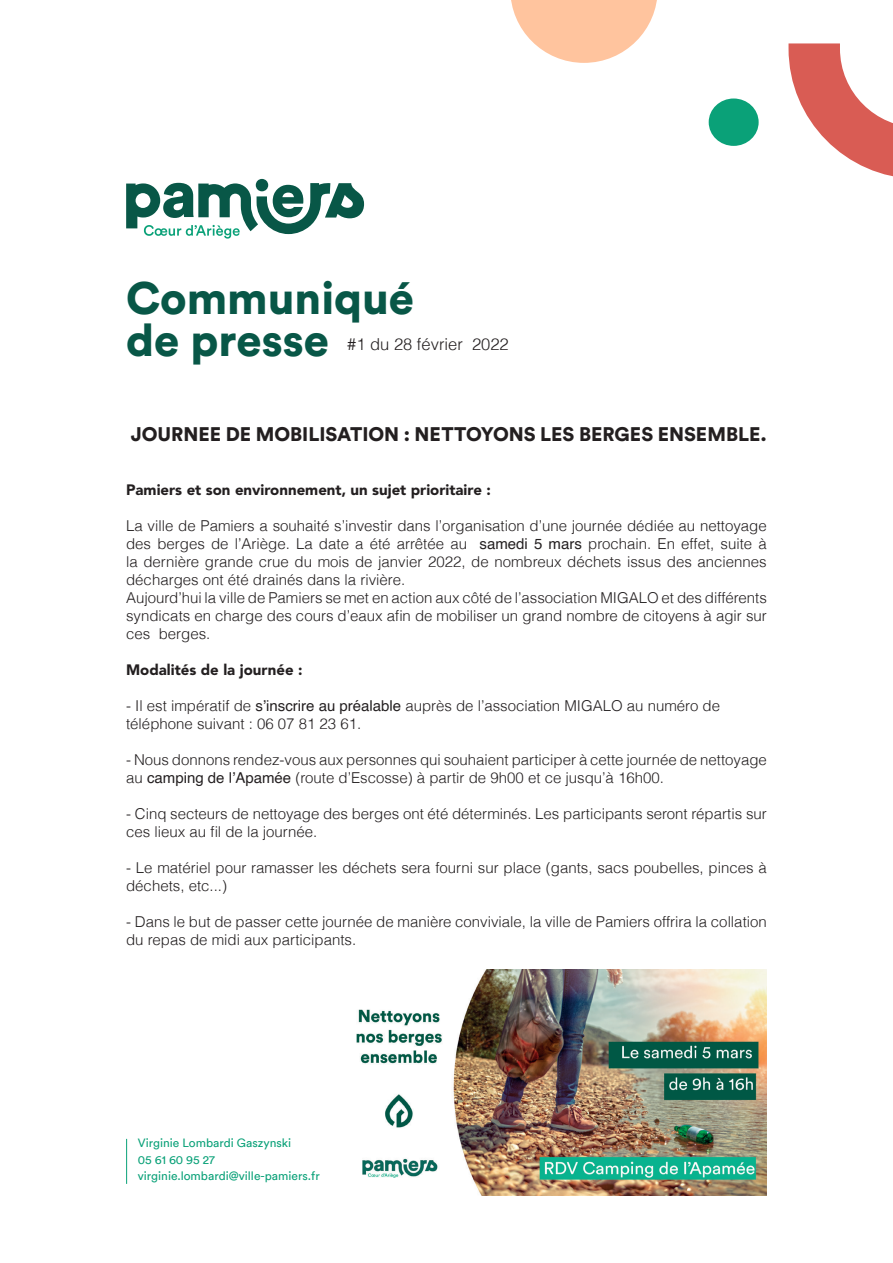
<style>
.page{position:relative;width:893px;height:1263px;background:#fff}
.page>*{position:absolute;margin:0;border:0;box-sizing:border-box;transform-origin:0 0}
.t1{font:900 45px "Circular Std";color:#085747}
.t2{font:900 19.5px "Circular Std";color:#231f20}
.t3{font:300 16.5px "Helvetica";color:#231f20}
.t4{font:300 15px/18px "Helvetica";color:#231f20}
.t5{font:900 15px "Avenir LT Std";color:#231f20}
.t6{font:12px/16.5px "Circular";color:#0aa178}
.s1{font-weight:400}
</style>
<div class="page">
<svg style="left:126px;top:179px;width:238px;height:60px"></svg>
<svg style="left:788px;top:43px;width:105px;height:134px"></svg>
<svg style="left:511px;top:0;width:146px;height:63px"></svg>
<div style="left:709px;top:98px;width:50px;height:48px;background:#0aa178;border-radius:50%"></div>
<hr style="left:126px;top:1139px;width:1px;height:45px;background:#0aa178">
<img style="left:356px;top:970px;width:411px;height:225px">
<p class="t1" style="left:126px;top:269px;width:289px">Communiqué</p>
<p class="t1" style="left:126px;top:311px;width:204px">de presse</p>
<p class="t3" style="left:347px;top:331px;width:163px">#1 du 28 février 2022</p>
<p class="t2" style="left:131px;top:421px;width:638px">JOURNEE DE MOBILISATION : NETTOYONS LES BERGES ENSEMBLE.</p>
<p class="t5" style="left:126px;top:481px;width:366px">Pamiers et son environnement, un sujet prioritaire :</p>
<p class="t4" style="left:126px;top:516px;width:642px;text-align:justify">La ville de Pamiers a souhaité s’investir dans l’organisation d’une journée dédiée au nettoyage des berges de l’Ariège. La date a été arrêtée au <span class="s1">samedi 5 mars</span> prochain. En effet, suite à la dernière grande crue du mois de janvier 2022, de nombreux déchets issus des anciennes décharges ont été drainés dans la rivière.</p>
<p class="t4" style="left:126px;top:588px;width:642px;text-align:justify">Aujourd’hui la ville de Pamiers se met en action aux côté de l’association MIGALO et des différents syndicats en charge des cours d’eaux afin de mobiliser un grand nombre de citoyens à agir sur ces berges.</p>
<p class="t5" style="left:126px;top:661px;width:178px">Modalités de la journée :</p>
<p class="t4" style="left:126px;top:696px;width:595px">- Il est impératif de <span class="s1">s’inscrire au préalable</span> auprès de l’association MIGALO au numéro de téléphone suivant : 06 07 81 23 61.</p>
<p class="t4" style="left:126px;top:750px;width:642px">- Nous donnons rendez-vous aux personnes qui souhaient participer à cette journée de nettoyage au <span class="s1">camping de l’Apamée</span> (route d’Escosse) à partir de 9h00 et ce jusqu’à 16h00.</p>
<p class="t4" style="left:126px;top:804px;width:642px">- Cinq secteurs de nettoyage des berges ont été déterminés. Les participants seront répartis sur ces lieux au fil de la journée.</p>
<p class="t4" style="left:126px;top:858px;width:642px">- Le matériel pour ramasser les déchets sera fourni sur place (gants, sacs poubelles, pinces à déchets, etc...)</p>
<p class="t4" style="left:126px;top:912px;width:642px">- Dans le but de passer cette journée de manière conviviale, la ville de Pamiers offrira la collation du repas de midi aux participants.</p>
<p class="t6" style="left:138px;top:1134px;width:183px">Virginie Lombardi Gaszynski<br>05 61 60 95 27 virginie.lombardi@ville-pamiers.fr</p>
</div>
